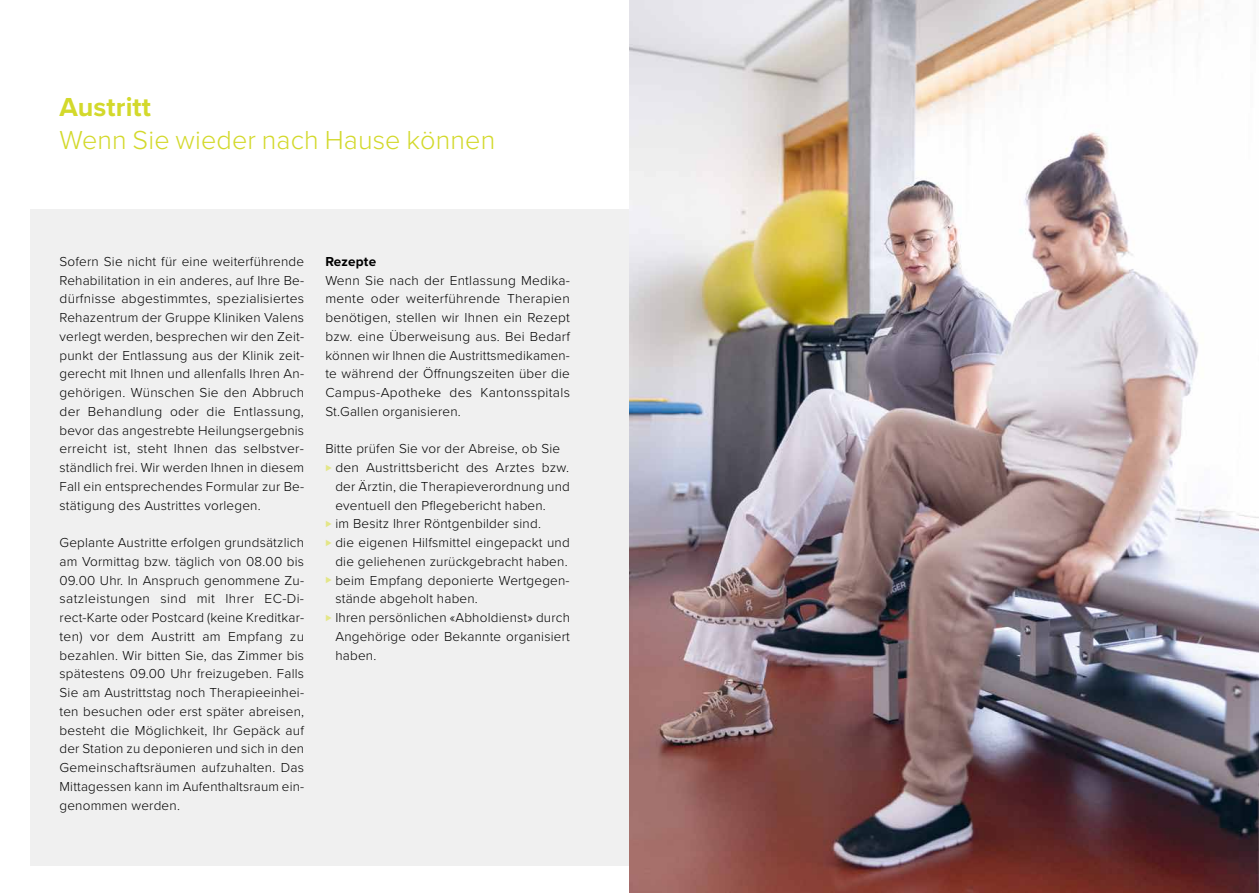
<style>
.page{position:relative;width:1259px;height:893px;background:#fff}
.page>*{position:absolute;margin:0;border:0;box-sizing:border-box;transform-origin:0 0}
.t1{font:300 27px "Proxima Nova";letter-spacing:.005em;color:#d3d92b}
.t2{font:700 27px "Proxima Nova";letter-spacing:.005em;color:#d3d92b}
.t3{font:300 13.5px/18.8px "Proxima Nova";letter-spacing:.015em;color:#000;text-align:justify}
.t4{font:700 13.5px "Proxima Nova";letter-spacing:.015em;color:#000}
.s1{font-size:10.5px;color:#e3e687}
</style>
<div class="page">
<div style="left:30px;top:210px;width:1199px;height:656px;background:#f0f0f0"></div>
<img style="left:629px;top:0;width:630px;height:893px">
<h1 class="t2" style="left:60px;top:87px;width:93px">Austritt</h1>
<h1 class="t1" style="left:60px;top:120px;width:437px">Wenn Sie wieder nach Hause können</h1>
<p class="t3" style="left:60px;top:251px;width:246px">Sofern Sie nicht für eine weiterführende Rehabilitation in ein anderes, auf Ihre Be&shy;dürfnisse abgestimmtes, spezialisiertes Rehazentrum der Gruppe Kliniken Valens verlegt werden, besprechen wir den Zeit&shy;punkt der Entlassung aus der Klinik zeit&shy;gerecht mit Ihnen und allenfalls Ihren An&shy;gehörigen. Wünschen Sie den Abbruch der Behandlung oder die Entlassung, bevor das angestrebte Heilungsergebnis erreicht ist, steht Ihnen das selbstver&shy;ständlich frei. Wir werden Ihnen in diesem Fall ein entsprechendes Formular zur Be&shy;stätigung des Austrittes vorlegen.</p>
<p class="t3" style="left:60px;top:532px;width:246px">Geplante Austritte erfolgen grundsätzlich am Vormittag bzw. täglich von 08.00 bis 09.00 Uhr. In Anspruch genommene Zu&shy;satzleistungen sind mit Ihrer EC-Di&shy;rect-Karte oder Postcard (keine Kreditkar&shy;ten) vor dem Austritt am Empfang zu bezahlen. Wir bitten Sie, das Zimmer bis spätestens 09.00 Uhr freizugeben. Falls Sie am Austrittstag noch Therapieeinhei&shy;ten besuchen oder erst später abreisen, besteht die Möglichkeit, Ihr Gepäck auf der Station zu deponieren und sich in den Gemeinschaftsräumen aufzuhalten. Das Mittagessen kann im Aufenthaltsraum ein&shy;genommen werden.</p>
<p class="t4" style="left:325px;top:251px;width:52px">Rezepte</p>
<p class="t3" style="left:325px;top:270px;width:246px">Wenn Sie nach der Entlassung Medika&shy;mente oder weiterführende Therapien benötigen, stellen wir Ihnen ein Rezept bzw. eine Überweisung aus. Bei Bedarf können wir Ihnen die Austrittsmedikamen&shy;te während der Öffnungszeiten über die Campus-Apotheke des Kantonsspitals St.Gallen organisieren.</p>
<p class="t3" style="left:325px;top:439px;width:236px">Bitte prüfen Sie vor der Abreise, ob Sie</p>
<p class="t3" style="left:325px;top:457px;width:245px"><span class="s1">⊲</span> den Austrittsbericht des Arztes bzw.</p>
<p class="t3" style="left:335px;top:476px;width:236px">der Ärztin, die Therapieverordnung und</p>
<p class="t3" style="left:335px;top:495px;width:212px">eventuell den Pflegebericht haben.</p>
<p class="t3" style="left:325px;top:514px;width:217px"><span class="s1">⊲</span> im Besitz Ihrer Röntgenbilder sind.</p>
<p class="t3" style="left:325px;top:532px;width:246px"><span class="s1">⊲</span> die eigenen Hilfsmittel eingepackt und</p>
<p class="t3" style="left:335px;top:551px;width:234px">die geliehenen zurückgebracht haben.</p>
<p class="t3" style="left:325px;top:570px;width:246px"><span class="s1">⊲</span> beim Empfang deponierte Wertgegen-</p>
<p class="t3" style="left:335px;top:589px;width:144px">stände abgeholt haben.</p>
<p class="t3" style="left:325px;top:607px;width:246px"><span class="s1">⊲</span> Ihren persönlichen «Abholdienst» durch</p>
<p class="t3" style="left:335px;top:626px;width:236px">Angehörige oder Bekannte organisiert</p>
<p class="t3" style="left:335px;top:645px;width:42px">haben.</p>
</div>
